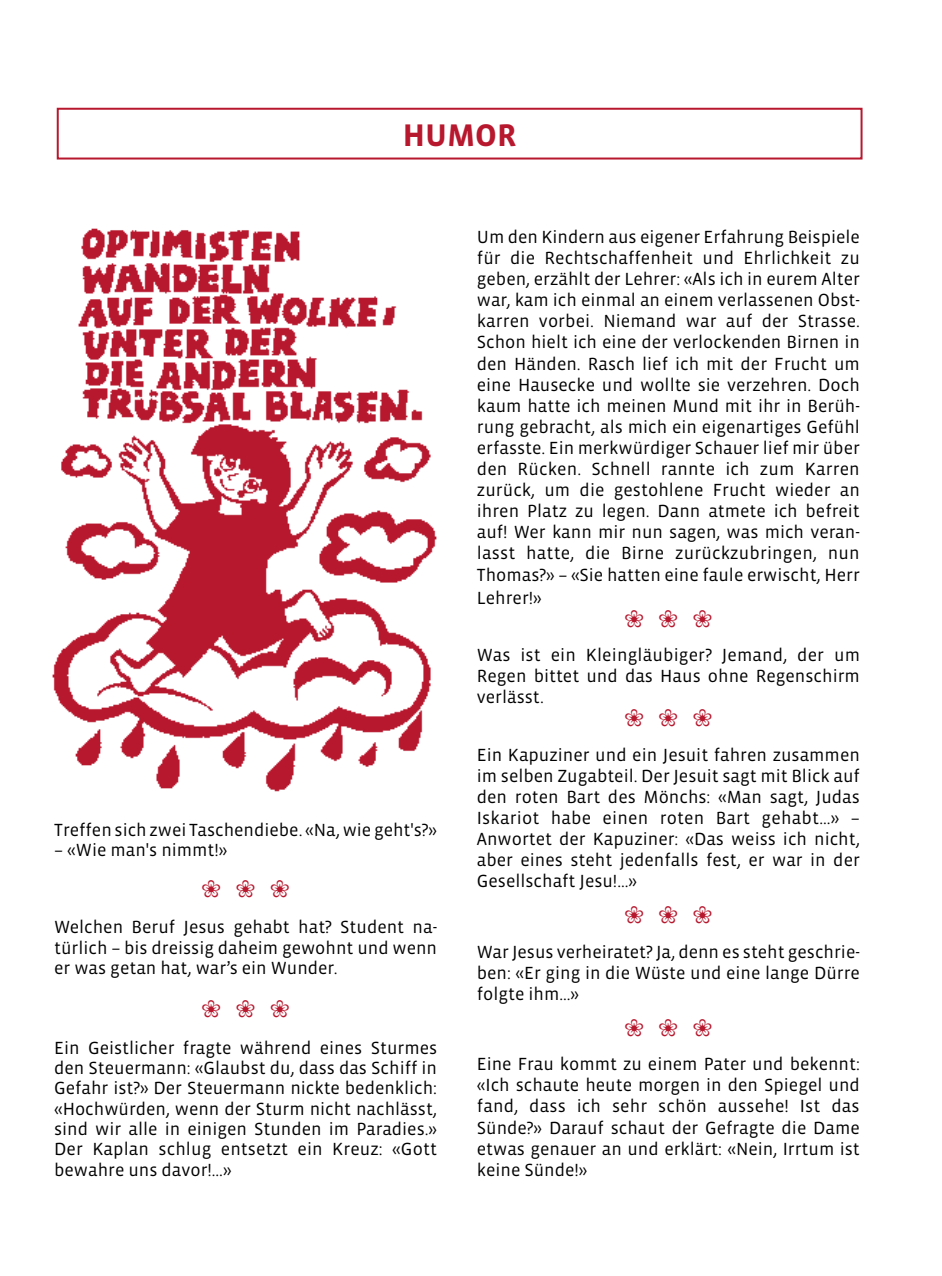
<style>
.page{position:relative;width:942px;height:1276px;background:#fff}
.page>*{position:absolute;margin:0;border:0;box-sizing:border-box;transform-origin:0 0}
.t1{font:700 32px "Vista Sans";color:#b7182e}
.t2{font:24px "Zapf Dingbats";color:#b7182e}
.t3{font:18px/21px "Vista Sans";color:#000;text-align:justify}
</style>
<div class="page">
<div style="left:57px;top:108px;width:805px;height:51px;border:2px solid #b7182e"></div>
<img style="left:52px;top:228px;width:385px;height:564px">
<h1 class="t1" style="left:402px;top:119px;width:115px">HUMOR</h1>
<p class="t3" style="left:54px;top:819px;width:384px">Treffen sich zwei Taschendiebe. «Na, wie geht's?»</p>
<p class="t3" style="left:54px;top:840px;width:175px">– «Wie man's nimmt!»</p>
<h2 class="t2" style="left:201px;top:877px;width:90px">❀ ❀ ❀</h2>
<p class="t3" style="left:54px;top:917px;width:384px;line-height:20.4px">Welchen Beruf Jesus gehabt hat? Student na&shy;türlich – bis dreissig daheim gewohnt und wenn er was getan hat, war’s ein Wunder.</p>
<h2 class="t2" style="left:201px;top:997px;width:90px">❀ ❀ ❀</h2>
<p class="t3" style="left:54px;top:1037px;width:384px;line-height:20.4px">Ein Geistlicher fragte während eines Sturmes den Steuermann: «Glaubst du, dass das Schiff in Gefahr ist?» Der Steuermann nickte bedenklich: «Hochwürden, wenn der Sturm nicht nachlässt, sind wir alle in einigen Stunden im Paradies.» Der Kaplan schlug entsetzt ein Kreuz: «Gott bewahre uns davor!…»</p>
<p class="t3" style="left:476px;top:227px;width:384px">Um den Kindern aus eigener Erfahrung Beispiele für die Rechtschaffenheit und Ehrlichkeit zu geben, erzählt der Lehrer: «Als ich in eurem Alter war, kam ich einmal an einem verlassenen Obst&shy;karren vorbei. Niemand war auf der Strasse.<br>Schon hielt ich eine der verlockenden Birnen in den Händen. Rasch lief ich mit der Frucht um eine Hausecke und wollte sie verzehren. Doch kaum hatte ich meinen Mund mit ihr in Berüh&shy;rung gebracht, als mich ein eigenartiges Gefühl erfasste. Ein merkwürdiger Schauer lief mir über den Rücken. Schnell rannte ich zum Karren zurück, um die gestohlene Frucht wieder an ihren Platz zu legen. Dann atmete ich befreit auf! Wer kann mir nun sagen, was mich veran&shy;lasst hatte, die Birne zurückzubringen, nun Thomas?» – «Sie hatten eine faule erwischt, Herr</p>
<p class="t3" style="left:476px;top:587px;width:66px">Lehrer!»</p>
<h2 class="t2" style="left:624px;top:607px;width:90px">❀ ❀ ❀</h2>
<p class="t3" style="left:476px;top:645px;width:384px">Was ist ein Kleingläubiger? Jemand, der um Regen bittet und das Haus ohne Regenschirm verlässt.</p>
<h2 class="t2" style="left:624px;top:706px;width:90px">❀ ❀ ❀</h2>
<p class="t3" style="left:476px;top:744px;width:384px">Ein Kapuziner und ein Jesuit fahren zusammen im selben Zugabteil. Der Jesuit sagt mit Blick auf den roten Bart des Mönchs: «Man sagt, Judas Iskariot habe einen roten Bart gehabt…» – Anwortet der Kapuziner: «Das weiss ich nicht, aber eines steht jedenfalls fest, er war in der Gesellschaft Jesu!…»</p>
<h2 class="t2" style="left:624px;top:903px;width:90px">❀ ❀ ❀</h2>
<p class="t3" style="left:476px;top:941px;width:384px">War Jesus verheiratet? Ja, denn es steht geschrie&shy;ben: «Er ging in die Wüste und eine lange Dürre folgte ihm…»</p>
<h2 class="t2" style="left:624px;top:1016px;width:90px">❀ ❀ ❀</h2>
<p class="t3" style="left:476px;top:1054px;width:384px">Eine Frau kommt zu einem Pater und bekennt: «Ich schaute heute morgen in den Spiegel und fand, dass ich sehr schön aussehe! Ist das Sünde?» Darauf schaut der Gefragte die Dame etwas genauer an und erklärt: «Nein, Irrtum ist keine Sünde!»</p>
</div>
